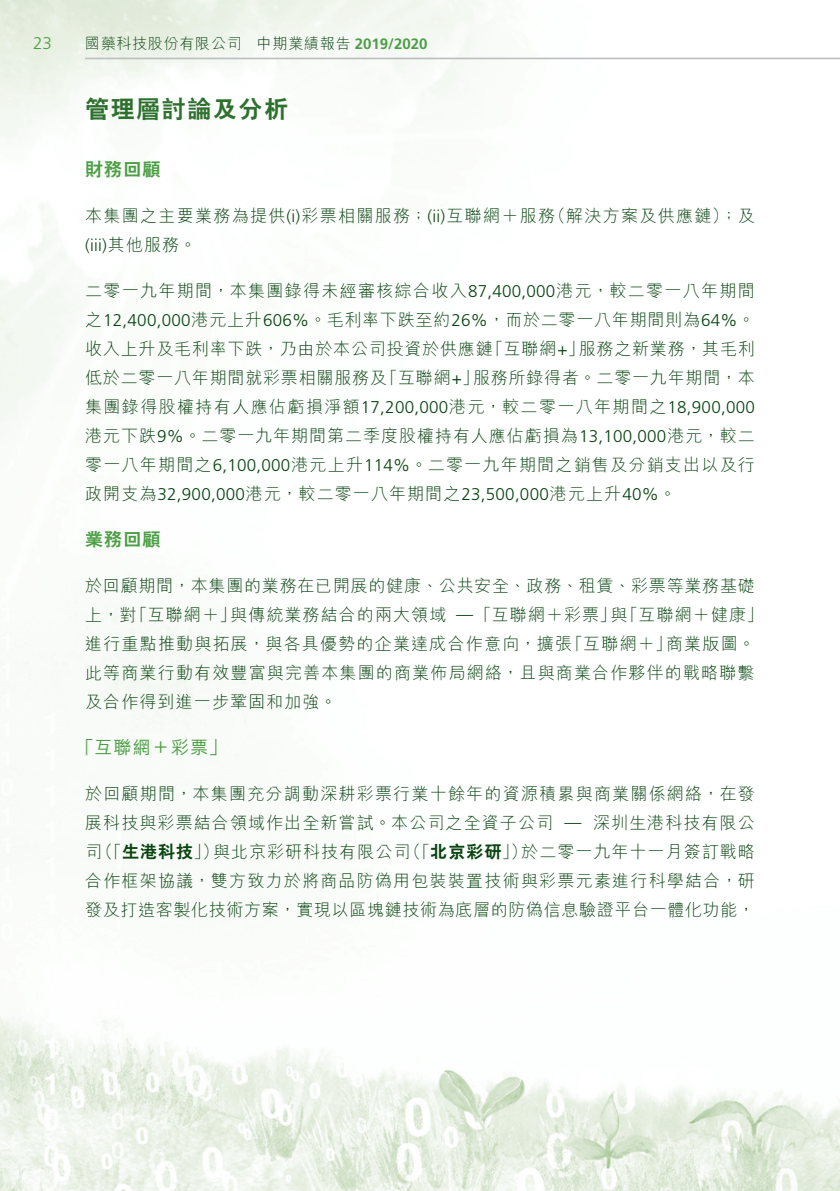
<style>
.page{position:relative;width:840px;height:1191px;background:#fff}
.page>*{position:absolute;margin:0;border:0;box-sizing:border-box;transform-origin:0 0}
.t1{font:800 24px "C Hei 2 HK";letter-spacing:.065em;color:#2e712f}
._03_H1{font:800 18px "C Hei 2 HK";letter-spacing:.065em;color:#4c9e45}
._04___H2{font:500 18px "M Hei HK";color:#4c9e45}
._01_Body_Text{font:300 17px/29px "M Hei HK";letter-spacing:.065em;color:#084410}
._01_Body_Text-2{font:300 17px/29px "M Hei HK";letter-spacing:.045em;color:#084410}
._01_Body_Text-3{font:300 17px/29px "M Hei HK";letter-spacing:.04em;color:#084410}
._01_Body_Text-4{font:300 17px "Frutiger LT Std";color:#084410}
.t2{font:300 17px "Frutiger LT Std";color:#4c9e45}
.t3{font:700 15px "Frutiger LT Std";color:#4c9e45}
.t4{font:300 15px "M Hei HK";letter-spacing:.05em;color:#084410}
.s1{font-family:"M Hei HK";font-weight:300;color:#084410}
.s2{font-family:"Frutiger LT Std"}
.s3{font-family:"M Hei HK"}
.s4{font-family:"C Hei 2 HK";font-weight:800}
</style>
<div class="page">
<img style="left:0;top:0;width:839px;height:1191px">
<hr style="left:85px;top:58px;width:754px;height:1px;background:#bcbdc0">
<p class="t2" style="left:33px;top:34px;width:20px">23</p>
<p class="t4" style="left:85px;top:33px;width:158px">國藥科技股份有限公司</p>
<p class="t3" style="left:257px;top:35px;width:172px"><span class="s1">中期業績報告</span> 2019/2020</p>
<h1 class="t1" style="left:85px;top:93px;width:204px">管理層討論及分析</h1>
<p class="_03_H1" style="left:85px;top:157px;width:77px">財務回顧</p>
<p class="_01_Body_Text" style="left:85px;top:201px;width:471px">本集團之主要業務為提供 <span class="s2">)i(</span> 彩票相關服務；<span class="s2">( )i i</span> 互聯網＋服務<span class="s2">(iii)</span>其他服務。</p>
<p class="_01_Body_Text" style="left:85px;top:276px;width:671px;text-align:right">二零一九年期間，本集團錄得未經審核綜合收入<span class="s2">87,400,000</span>港元，較二零一八年期間之<span class="s2">12,400,000</span>港元上升<span class="s2">606%</span>。毛利率下跌至約<span class="s2">26%</span>，而於二零一八年期間則為<span class="s2">64%</span>。服務之新業務，其毛利</p>
<p class="_01_Body_Text" style="left:548px;top:201px;width:207px">（解決方案及供應鏈）；及</p>
<p class="_01_Body_Text-2" style="left:473px;top:334px;width:283px;text-indent:-387px">收入上升及毛利率下跌，乃由於本公司投資於供應鏈<br>服務所錄得者。二零一九年期間，本</p>
<p class="_01_Body_Text" style="left:486px;top:334px;width:100px">「互聯網<span class="s2">+</span>」</p>
<p class="_01_Body_Text" style="left:380px;top:363px;width:100px">「互聯網<span class="s2">+</span>」</p>
<p class="_01_Body_Text" style="left:85px;top:363px;width:671px">低於二零一八年期間就彩票相關服務及<br>集團錄得股權持有人應佔虧損淨額<span class="s2">17,200,000</span>港元，較二零一八年期間之<span class="s2">18,900,000</span>港元下跌<span class="s2">9%</span>。二零一九年期間第二季度股權持有人應佔虧損為<span class="s2">13,100,000</span>港元，較二零一八年期間之<span class="s2">6,100,000</span>港元上升<span class="s2">114%</span>。二零一九年期間之銷售及分銷支出以及行政開支為<span class="s2">32,900,000</span>港元，較二零一八年期間之<span class="s2">23,500,000</span>港元上升<span class="s2">40%</span>。</p>
<p class="_03_H1" style="left:85px;top:527px;width:77px">業務回顧</p>
<p class="_01_Body_Text-2" style="left:491px;top:571px;width:273px;text-indent:-406px">於回顧期間，本集團的業務在已開展的健康、公共安全、政務、租賃、彩票等業務基礎互聯網＋彩票」「互聯網＋健康「</p>
<p class="_01_Body_Text" style="left:130px;top:600px;width:107px">「互聯網＋」</p>
<p class="_01_Body_Text" style="left:230px;top:600px;width:217px">與傳統業務結合的兩大領域</p>
<p class="_01_Body_Text" style="left:85px;top:600px;width:53px">上，對</p>
<p class="_01_Body_Text-4" style="left:456px;top:604px;width:37px">—<span class="s3">「</span></p>
<p class="_01_Body_Text" style="left:610px;top:600px;width:18px">與</p>
<p class="_01_Body_Text" style="left:565px;top:629px;width:108px">「互聯網＋」</p>
<p class="_01_Body_Text" style="left:85px;top:629px;width:670px">進行重點推動與拓展，與各具優勢的企業達成合作意向，擴張<br>此等商業行動有效豐富與完善本集團的商業佈局網絡，且與商業合作夥伴的戰略聯繫及合作得到進一步鞏固和加強。</p>
<p class="_04___H2" style="left:76px;top:734px;width:152px">「互聯網＋彩票「</p>
<p class="_01_Body_Text" style="left:85px;top:779px;width:671px;text-align:right">於回顧期間，本集團充分調動深耕彩票行業十餘年的資源積累與商業關係網絡，在發深圳生港科技有限公</p>
<p class="_01_Body_Text" style="left:665px;top:629px;width:90px">商業版圖。</p>
<p class="_01_Body_Text" style="left:521px;top:808px;width:235px;text-indent:-436px">展科技與彩票結合領域作出全新嘗試。本公司之全資子公司<br>於二零一九年十一月簽訂戰略</p>
<p class="_01_Body_Text-4" style="left:564px;top:812px;width:18px">—</p>
<p class="_01_Body_Text" style="left:96px;top:837px;width:125px">（「<span class="s4">生港科技</span>」）</p>
<p class="_01_Body_Text" style="left:404px;top:837px;width:125px">（「<span class="s4">北京彩研</span>」）</p>
<p class="_01_Body_Text" style="left:213px;top:837px;width:199px">與北京彩研科技有限公司</p>
<p class="_01_Body_Text-3" style="left:85px;top:837px;width:671px">司<br>合作框架協議，雙方致力於將商品防偽用包裝裝置技術與彩票元素進行科學結合，研發及打造客製化技術方案，實現以區塊鏈技術為底層的防偽信息驗證平台一體化功能，</p>
</div>
